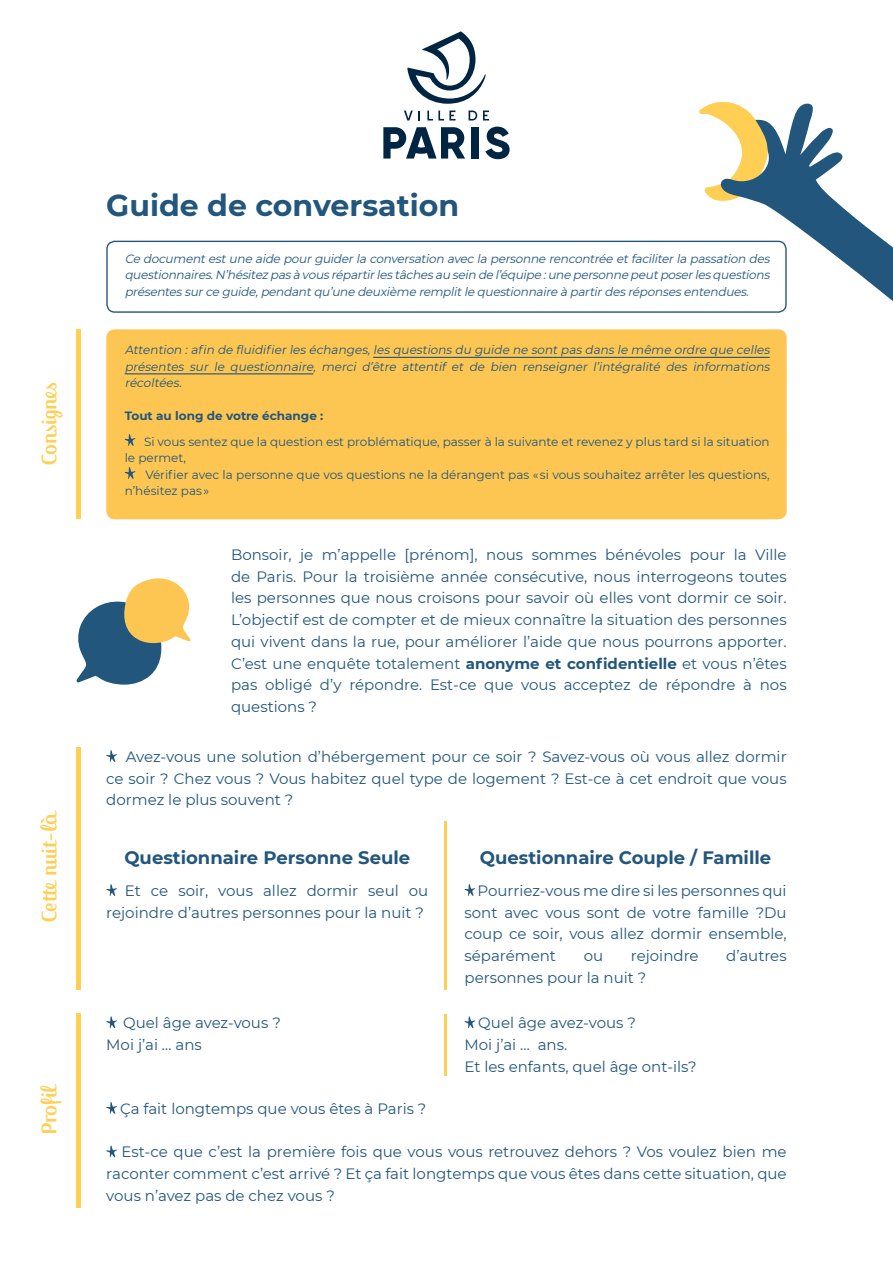
<style>
.page{position:relative;width:893px;height:1263px;background:#fff}
.page>*{position:absolute;margin:0;border:0;box-sizing:border-box;transform-origin:0 0}
.t1{font:700 30px "Montserrat";color:#22567c}
.t2{font:22.5px "Jackie Pro";letter-spacing:-.01em;color:#fecf53}
.t3{font:700 18px "Montserrat";color:#22567c}
.t4{font:15px/21.8px "Montserrat";color:#22567c;text-align:justify}
.t5{font:italic 12px/16.5px "Montserrat";color:#22567c;text-align:justify}
.t6{font:12px/16.5px "Montserrat";color:#22567c}
.t7{font:700 12px "Montserrat";color:#22567c}
.s1{font-weight:700}
</style>
<div class="page">
<div style="left:472px;top:127px;width:7px;height:32px;background:#002542"></div>
<svg style="left:383px;top:127px;width:82px;height:32px"></svg>
<svg style="left:485px;top:127px;width:25px;height:32px"></svg>
<svg style="left:404px;top:111px;width:9px;height:9px"></svg>
<svg style="left:469px;top:111px;width:8px;height:9px"></svg>
<svg style="left:483px;top:111px;width:6px;height:9px"></svg>
<svg style="left:427px;top:111px;width:28px;height:9px"></svg>
<svg style="left:407px;top:31px;width:79px;height:73px"></svg>
<div style="left:106px;top:329px;width:681px;height:190px;background:#fdc652;border-radius:9px"></div>
<svg style="left:77px;top:747px;width:4px;height:243px"></svg>
<svg style="left:77px;top:329px;width:4px;height:190px"></svg>
<svg style="left:444px;top:821px;width:2px;height:169px"></svg>
<hr style="left:373px;top:357px;width:397px;height:1px;background:#22567c">
<hr style="left:125px;top:373px;width:188px;height:1px;background:#22567c">
<svg style="left:124px;top:434px;width:11px;height:12px"></svg>
<svg style="left:124px;top:467px;width:11px;height:12px"></svg>
<svg style="left:106px;top:750px;width:11px;height:12px"></svg>
<svg style="left:106px;top:884px;width:11px;height:12px"></svg>
<svg style="left:464px;top:884px;width:11px;height:12px"></svg>
<svg style="left:699px;top:102px;width:194px;height:209px"></svg>
<svg style="left:76px;top:578px;width:115px;height:107px"></svg>
<div style="left:106px;top:241px;width:681px;height:72px;border:1px solid #22567c;border-radius:8px"></div>
<svg style="left:106px;top:1102px;width:11px;height:12px"></svg>
<svg style="left:106px;top:1145px;width:11px;height:12px"></svg>
<svg style="left:77px;top:1014px;width:4px;height:194px"></svg>
<svg style="left:106px;top:1016px;width:11px;height:12px"></svg>
<svg style="left:464px;top:1016px;width:11px;height:12px"></svg>
<svg style="left:444px;top:1014px;width:2px;height:61px"></svg>
<h2 class="t2" style="left:35px;top:466px;width:86px;rotate:-90deg">Consignes</h2>
<h2 class="t2" style="left:35px;top:923px;width:114px;rotate:-90deg">Cette nuit-là</h2>
<h2 class="t2" style="left:35px;top:1135px;width:53px;rotate:-90deg">Profil</h2>
<h1 class="t1" style="left:106px;top:184px;width:354px">Guide de conversation</h1>
<p class="t5" style="left:125px;top:250px;width:649px">Ce documentestune aide pourguiderla conversation avec la personne rencontrée etfaciliterla passation des questionnaires.N’hésitezpasà vousrépartirlestâchesau sein de l’équipe :une personne peutposerlesquestions présentessurce guide,pendantqu’une deuxième remplitle questionnaire à partirdesréponsesentendues.</p>
<p class="t5" style="left:125px;top:341px;width:649px">Attention :afin de fluidifierles échanges,les questions du guide ne sontpas dans le même ordre que celles présentes sur le questionnaire, merci d’être attentif et de bien renseigner l’intégralité des informations récoltées.</p>
<p class="t7" style="left:125px;top:407px;width:200px">Tout au long de votre échange :</p>
<p class="t6" style="left:125px;top:433px;width:646px;text-indent:19px">Si vous sentez que la question est problématique, passer à la suivante et revenez y plus tard si la situation le permet,</p>
<p class="t6" style="left:125px;top:466px;width:646px;text-indent:21px">Vérifier avec la personne que vos questions ne la dérangent pas « si vous souhaitez arrêter les questions, n’hésitez pas »</p>
<p class="t4" style="left:231px;top:543px;width:557px">Bonsoir, je m’appelle [prénom], nous sommes bénévoles pour la Ville de Paris. Pour la troisième année consécutive, nous interrogeons toutes les personnes que nous croisons pour savoir où elles vont dormir ce soir.<br>L’objectif est de compter et de mieux connaître la situation des personnes qui vivent dans la rue, pour améliorer l’aide que nous pourrons apporter.<br>C’est une enquête totalement <span class="s1">anonyme et confidentielle</span> et vous n’êtes pas obligé d’y répondre. Est-ce que vous acceptez de répondre à nos questions ?</p>
<p class="t4" style="left:106px;top:745px;width:682px;text-indent:20px">Avez-vous une solution d’hébergement pour ce soir ? Savez-vous où vous allez dormir ce soir ? Chez vous ? Vous habitez quel type de logement ? Est-ce à cet endroit que vous dormez le plus souvent ?</p>
<p class="t3" style="left:124px;top:844px;width:287px">Questionnaire Personne Seule</p>
<p class="t3" style="left:480px;top:844px;width:293px">Questionnaire Couple / Famille</p>
<p class="t4" style="left:106px;top:879px;width:324px;text-align:right">Et ce soir, vous allez dormir seul ou rejoindre d’autres personnes pour la nuit ?</p>
<p class="t4" style="left:465px;top:879px;width:324px;text-indent:13px">Pourriez-vous me dire si les personnes qui sont avec vous sont de votre famille ?Du coup ce soir, vous allez dormir ensemble, séparément</p>
<p class="t4" style="left:584px;top:944px;width:21px">ou</p>
<p class="t4" style="left:631px;top:944px;width:69px">rejoindre</p>
<p class="t4" style="left:726px;top:944px;width:62px">d’autres</p>
<p class="t4" style="left:465px;top:966px;width:183px">personnes pour la nuit ?</p>
<p class="t4" style="left:106px;top:1011px;width:176px;text-indent:17px">Quel âge avez-vous ?<br>Moi j’ai … ans</p>
<p class="t4" style="left:465px;top:1011px;width:234px;text-align:left;text-indent:14px">Quel âge avez-vous ?<br>Moi j’ai … ans.<br>Et les enfants, quel âge ont-ils?</p>
<p class="t4" style="left:120px;top:1097px;width:308px">Ça fait longtemps que vous êtes à Paris ?</p>
<p class="t4" style="left:106px;top:1140px;width:682px;text-indent:15px">Est-ce que c’est la première fois que vous vous retrouvez dehors ? Vos voulez bien me raconter comment c’est arrivé ? Et ça fait longtemps que vous êtes dans cette situation, que vous n’avez pas de chez vous ?</p>
</div>
